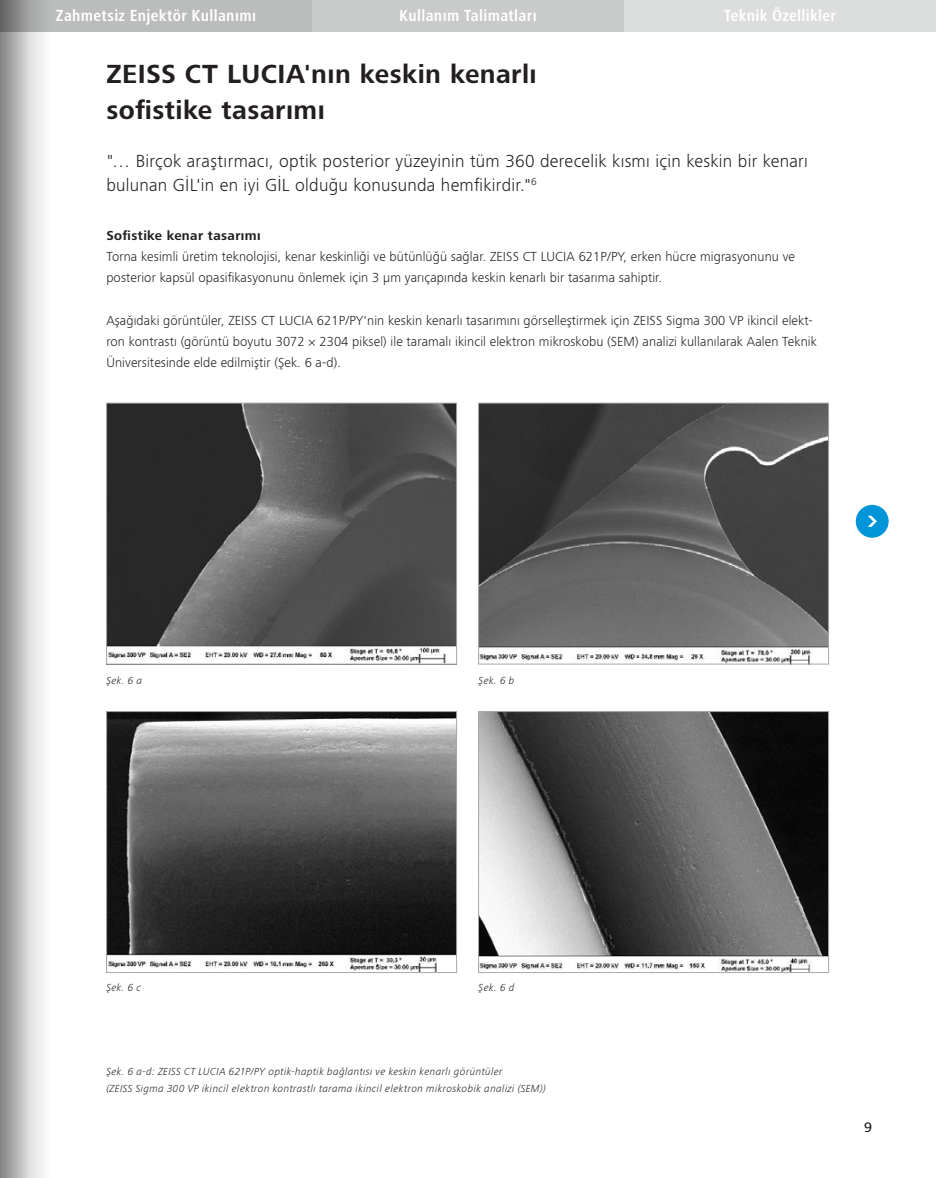
<style>
.page{position:relative;width:936px;height:1178px;background:#fff}
.page>*{position:absolute;margin:0;border:0;box-sizing:border-box;transform-origin:0 0}
.t1{font:700 27px/36px "ZEISS Frutiger Next W1 G";letter-spacing:.015em;color:#231f20}
.t2{font:300 18px/24px "ZEISS Frutiger Next W1 G";letter-spacing:.015em;color:#231f20}
.t3{font:700 condensed 16.5px "ZEISS Frutiger Next W1 G";letter-spacing:.02em;color:#fff}
.t4{font:500 14.25px "ZEISS Frutiger Next W1 G";color:#231f20}
.t5{font:300 13.5px/21.1px "ZEISS Frutiger Next W1 G";letter-spacing:.01em;color:#231f20}
.t6{font:700 13.5px "ZEISS Frutiger Next W1 G";letter-spacing:.03em;color:#231f20}
.t7{font:italic 300 10.5px/16.5px "ZEISS Frutiger Next W1 G";letter-spacing:.04em;color:#231f20}
</style>
<div class="page">
<div style="left:0;top:0;width:935px;height:32px;background:linear-gradient(to right,#b3b5b5,#e1e2e2)"></div>
<div style="left:855px;top:505px;width:33px;height:33px;background:#0095d9;border-radius:50%"></div>
<svg style="left:868px;top:516px;width:8px;height:11px"></svg>
<img style="left:108px;top:405px;width:347px;height:257px">
<div style="left:106px;top:403px;width:351px;height:261px;border:1px solid #a8a9ad"></div>
<img style="left:108px;top:713px;width:347px;height:258px">
<div style="left:106px;top:711px;width:351px;height:262px;border:1px solid #a8a9ad"></div>
<img style="left:480px;top:405px;width:346px;height:257px">
<div style="left:478px;top:403px;width:350px;height:261px;border:1px solid #a8a9ad"></div>
<img style="left:480px;top:713px;width:346px;height:258px">
<div style="left:478px;top:711px;width:350px;height:262px;border:1px solid #a8a9ad"></div>
<svg style="left:38px;top:0;width:27px;height:1178px"></svg>
<div style="left:0;top:0;width:38px;height:1178px;background:linear-gradient(to right,#858383,#f0f0f0)"></div>
<p class="t3" style="left:56px;top:4px;width:202px">Zahmetsiz Enjektör Kullanımı</p>
<p class="t3" style="left:399px;top:4px;width:139px">Kullanım Talimatları</p>
<p class="t3" style="left:724px;top:4px;width:113px">Teknik Özellikler</p>
<h1 class="t1" style="left:106px;top:55px;width:432px">ZEISS CT LUCIA'nın keskin kenarlı sofistike tasarımı</h1>
<h2 class="t2" style="left:106px;top:148px;width:703px">"… Birçok araştırmacı, optik posterior yüzeyinin tüm 360 derecelik kısmı için keskin bir kenarı bulunan GİL'in en iyi GİL olduğu konusunda hemfikirdir."<sup>6</sup></h2>
<p class="t6" style="left:106px;top:226px;width:156px">Sofistike kenar tasarımı</p>
<p class="t5" style="left:106px;top:245px;width:690px">Torna kesimli üretim teknolojisi, kenar keskinliği ve bütünlüğü sağlar. ZEISS CT LUCIA 621P/PY, erken hücre migrasyonunu ve posterior kapsül opasifikasyonunu önlemek için 3 µm yarıçapında keskin kenarlı bir tasarıma sahiptir.</p>
<p class="t5" style="left:106px;top:309px;width:712px">Aşağıdaki görüntüler, ZEISS CT LUCIA 621P/PY'nin keskin kenarlı tasarımını görselleştirmek için ZEISS Sigma 300 VP ikincil elekt&shy;ron kontrastı (görüntü boyutu 3072 × 2304 piksel) ile taramalı ikincil elektron mikroskobu (SEM) analizi kullanılarak Aalen Teknik<br>Üniversitesinde elde edilmiştir (Şek. 6 a-d).</p>
<p class="t7" style="left:106px;top:671px;width:37px">Şek. 6 a</p>
<p class="t7" style="left:106px;top:979px;width:36px">Şek. 6 c</p>
<p class="t7" style="left:478px;top:671px;width:37px">Şek. 6 b</p>
<p class="t7" style="left:478px;top:979px;width:37px">Şek. 6 d</p>
<p class="t7" style="left:106px;top:1063px;width:441px">Şek. 6 a-d: ZEISS CT LUCIA 621P/PY optik-haptik bağlantısı ve keskin kenarlı görüntüler<br>(ZEISS Sigma 300 VP ikincil elektron kontrastlı tarama ikincil elektron mikroskobik analizi (SEM))</p>
<p class="t4" style="left:864px;top:1117px;width:10px">9</p>
</div>
